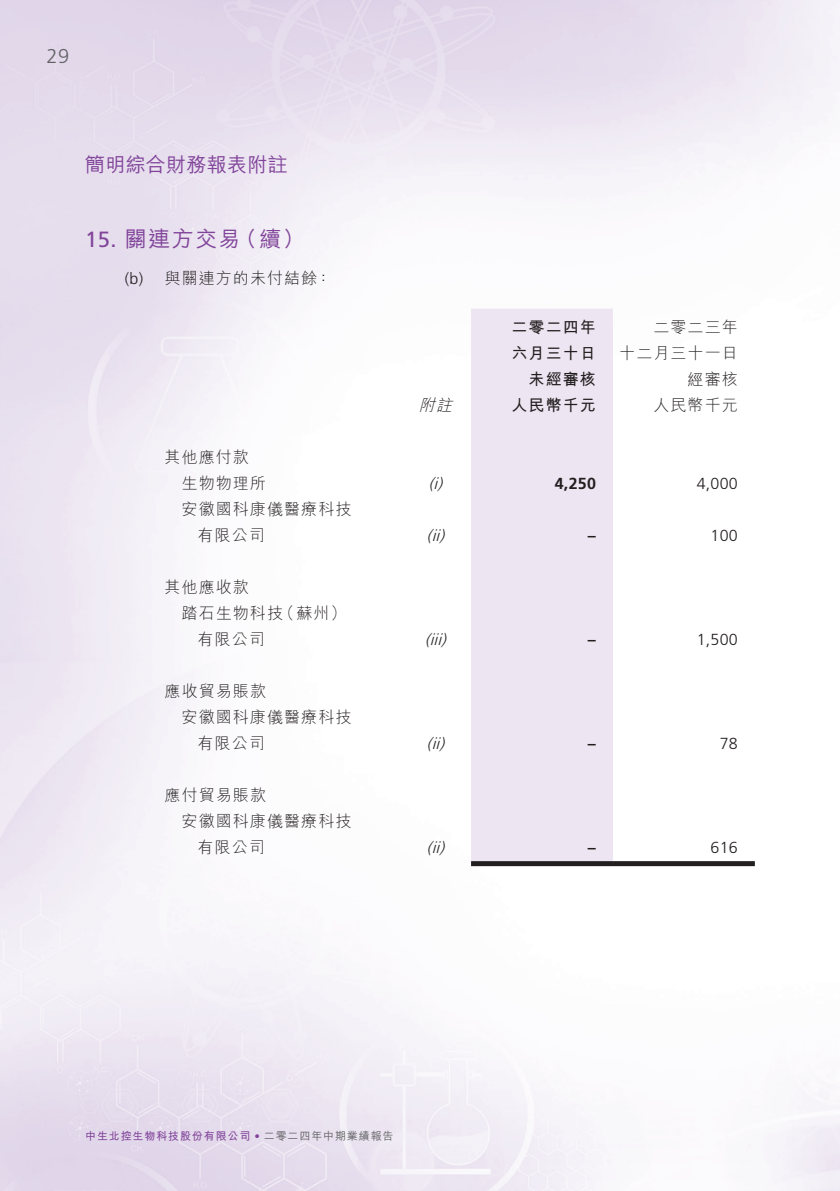
<style>
.page{position:relative;width:840px;height:1191px;background:#fff}
.page>*{position:absolute;margin:0;border:0;box-sizing:border-box;transform-origin:0 0}
.t1{font:500 22px "M Hei HK";letter-spacing:.07em;color:#81449a}
.t2{font:500 20px "M Hei HK";letter-spacing:.015em;color:#81449a}
.t3{font:300 20px "Frutiger LT Std";color:#636366}
.t4{font:300 16px/26px "M Hei HK";letter-spacing:.065em;color:#231f20}
.t5{font:300 16px "Frutiger LT Std";letter-spacing:.015em;color:#231f20}
.t6{font:italic 300 16px "Frutiger LT Std";color:#231f20}
.t7{font:700 16px/26px "M Hei HK";letter-spacing:.065em;color:#231f20}
.t8{font:700 16px "Frutiger LT Std";color:#231f20}
.t9{font:italic 300 16px "M Hei HK";color:#231f20}
.t10{font:700 11px "M Hei HK";letter-spacing:.08em;color:#81449a}
.s1{font-family:"Frutiger LT Std";font-weight:400}
.s2{font-family:"Frutiger LT Std"}
.s3{font-weight:500;color:#636366}
</style>
<div class="page">
<img style="left:0;top:0;width:839px;height:1191px">
<div style="left:471px;top:308px;width:141px;height:553px;background:#ede6f2"></div>
<div style="left:471px;top:861px;width:141px;height:5px;background:#231f20"></div>
<div style="left:612px;top:861px;width:142px;height:5px;background:#231f20"></div>
<p class="t3" style="left:46px;top:45px;width:24px">29</p>
<p class="t2" style="left:85px;top:150px;width:204px">簡明綜合財務報表附註</p>
<h1 class="t1" style="left:85px;top:222px;width:157px"><span class="s1">15.</span> 關連方交易</h1>
<p class="t4" style="left:164px;top:265px;width:168px">與關連方的未付結餘：</p>
<h1 class="t1" style="left:234px;top:222px;width:72px">（續(</h1>
<p class="t5" style="left:125px;top:269px;width:20px">b( )</p>
<p class="t4" style="left:164px;top:443px;width:86px">其他應付款</p>
<p class="t4" style="left:181px;top:469px;width:171px">生物物理所<br>安徽國科康儀醫療科技</p>
<p class="t4" style="left:197px;top:521px;width:69px">有限公司</p>
<p class="t4" style="left:164px;top:573px;width:86px">其他應收款</p>
<p class="t4" style="left:278px;top:599px;width:70px">（蘇州(</p>
<p class="t4" style="left:181px;top:599px;width:103px">踏石生物科技</p>
<p class="t4" style="left:197px;top:625px;width:69px">有限公司</p>
<p class="t4" style="left:181px;top:677px;width:171px;text-indent:-17px">應收貿易賬款<br>安徽國科康儀醫療科技</p>
<p class="t4" style="left:197px;top:729px;width:69px">有限公司</p>
<p class="t4" style="left:181px;top:781px;width:171px;text-indent:-17px">應付貿易賬款<br>安徽國科康儀醫療科技</p>
<p class="t4" style="left:197px;top:833px;width:69px">有限公司</p>
<p class="t7" style="left:511px;top:312px;width:86px">二零二四年六月三十日</p>
<p class="t4" style="left:619px;top:313px;width:120px;text-align:right">二零二三年<br>十二月三十一日經審核</p>
<p class="t7" style="left:528px;top:364px;width:69px">未經審核</p>
<p class="t9" style="left:418px;top:396px;width:39px">附註</p>
<p class="t7" style="left:511px;top:390px;width:86px">人民幣千元</p>
<p class="t4" style="left:653px;top:391px;width:86px">人民幣千元</p>
<p class="t6" style="left:428px;top:474px;width:19px">(i(</p>
<p class="t8" style="left:554px;top:473px;width:43px">4,250</p>
<p class="t5" style="left:696px;top:474px;width:43px">4,000</p>
<p class="t6" style="left:426px;top:526px;width:23px">(i i(</p>
<p class="t8" style="left:587px;top:525px;width:9px">–</p>
<p class="t5" style="left:710px;top:526px;width:29px">100</p>
<p class="t6" style="left:425px;top:630px;width:27px">( (</p>
<p class="t6" style="left:429px;top:630px;width:18px">iii</p>
<p class="t8" style="left:587px;top:629px;width:9px">–</p>
<p class="t5" style="left:696px;top:630px;width:43px">1,500</p>
<p class="t6" style="left:426px;top:734px;width:23px">(i i(</p>
<p class="t8" style="left:587px;top:733px;width:9px">–</p>
<p class="t5" style="left:719px;top:734px;width:20px">78</p>
<p class="t6" style="left:426px;top:838px;width:23px">(i i(</p>
<p class="t8" style="left:587px;top:837px;width:9px">–</p>
<p class="t5" style="left:710px;top:838px;width:29px">616</p>
<p class="t10" style="left:85px;top:1128px;width:310px">中生北控生物科技股份有限公司 <span class="s2">•</span> <span class="s3">二零二四年中期業績報告</span></p>
</div>
